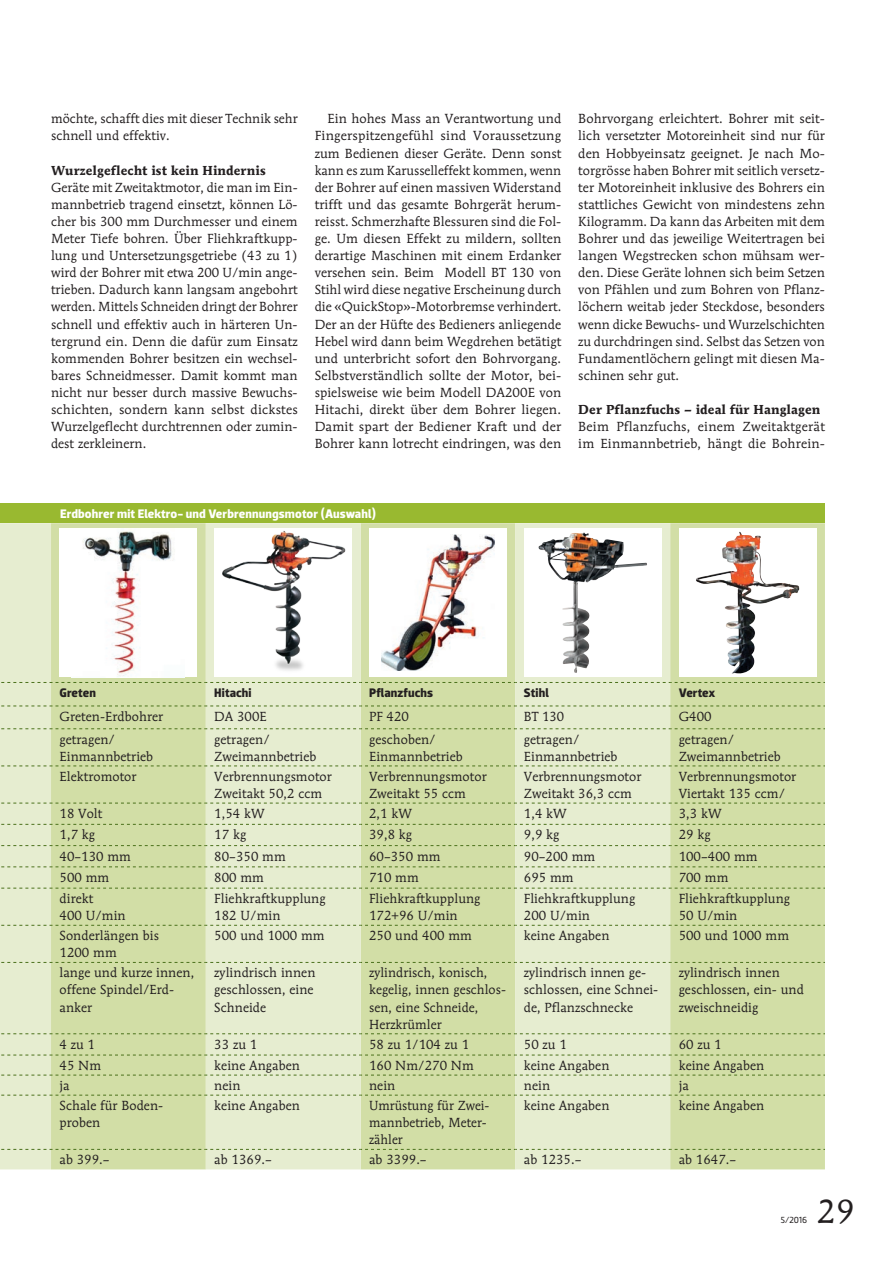
<style>
.page{position:relative;width:893px;height:1263px;background:#fff}
.page>*{position:absolute;margin:0;border:0;box-sizing:border-box;transform-origin:0 0}
.t1{font:33px "Mendoza Roman";color:#231f20}
.t2{font:13.05px/17.1px "Mendoza Roman";letter-spacing:.005em;color:#231f20}
.t3{font:13.05px/17.1px "Mendoza Roman";letter-spacing:.005em;color:#231f20;scale:.96 1}
.t4{font:700 12.9px "Mendoza Roman";letter-spacing:.005em;color:#231f20}
.t5{font:700 12.6px "Dobra";letter-spacing:.005em;color:#fff}
.t6{font:700 12.6px "Dobra";letter-spacing:.005em;color:#231f20}
.t7{font:9px "Dobra";color:#231f20}
</style>
<div class="page">
<div style="left:0;top:503px;width:825px;height:20px;background:#99b930"></div>
<div style="left:670px;top:523px;width:155px;height:646px;background:#d2dea6"></div>
<svg style="left:0;top:523px;width:670px;height:646px;fill:#e6edd0"></svg>
<svg style="left:0;top:682px;width:825px;height:1px"></svg>
<svg style="left:0;top:706px;width:825px;height:1px"></svg>
<svg style="left:0;top:728px;width:825px;height:1px"></svg>
<svg style="left:0;top:765px;width:825px;height:1px"></svg>
<svg style="left:0;top:803px;width:825px;height:1px"></svg>
<svg style="left:0;top:824px;width:825px;height:1px"></svg>
<svg style="left:0;top:845px;width:825px;height:1px"></svg>
<svg style="left:0;top:866px;width:825px;height:1px"></svg>
<svg style="left:0;top:888px;width:825px;height:1px"></svg>
<svg style="left:0;top:925px;width:825px;height:1px"></svg>
<svg style="left:0;top:1055px;width:825px;height:1px"></svg>
<svg style="left:0;top:962px;width:825px;height:1px"></svg>
<svg style="left:0;top:1033px;width:825px;height:1px"></svg>
<svg style="left:0;top:1075px;width:825px;height:1px"></svg>
<svg style="left:0;top:1095px;width:825px;height:1px"></svg>
<svg style="left:0;top:1149px;width:825px;height:1px"></svg>
<div style="left:60px;top:528px;width:137px;height:149px;background:#fff"></div>
<img style="left:82px;top:531px;width:91px;height:145px">
<img style="left:214px;top:528px;width:138px;height:149px">
<div style="left:369px;top:528px;width:138px;height:149px;background:#fff"></div>
<img style="left:381px;top:535px;width:114px;height:135px">
<div style="left:524px;top:528px;width:138px;height:149px;background:#fff"></div>
<img style="left:538px;top:533px;width:53px;height:140px">
<div style="left:679px;top:528px;width:137px;height:149px;background:#fff"></div>
<img style="left:696px;top:532px;width:103px;height:142px">
<p class="t2" style="left:51px;top:110px;width:248px">möchte, schafft dies mit dieser Technik sehr schnell und effektiv.</p>
<p class="t4" style="left:51px;top:162px;width:216px">Wurzelgeflecht ist kein Hindernis</p>
<p class="t2" style="left:51px;top:179px;width:248px;text-align:justify">Geräte mit Zweitaktmotor, die man im Ein&shy;mannbetrieb tragend einsetzt, können Lö&shy;cher bis 300 mm Durchmesser und einem Meter Tiefe bohren. Über Fliehkraftkupp&shy;lung und Untersetzungsgetriebe (43 zu 1) wird der Bohrer mit etwa 200 U/min ange&shy;trieben. Dadurch kann langsam angebohrt werden. Mittels Schneiden dringt der Bohrer schnell und effektiv auch in härteren Un&shy;tergrund ein. Denn die dafür zum Einsatz kommenden Bohrer besitzen ein wechsel&shy;bares Schneidmesser. Damit kommt man nicht nur besser durch massive Bewuchs&shy;schichten, sondern kann selbst dickstes Wurzelgeflecht durchtrennen oder zumin&shy;dest zerkleinern.</p>
<p class="t2" style="left:315px;top:110px;width:248px;text-align:justify;text-indent:13px">Ein hohes Mass an Verantwortung und Fingerspitzengefühl sind Voraussetzung zum Bedienen dieser Geräte. Denn sonst kann es zum Karusselleffekt kommen, wenn der Bohrer auf einen massiven Widerstand trifft und das gesamte Bohrgerät herum&shy;reisst. Schmerzhafte Blessuren sind die Fol&shy;ge. Um diesen Effekt zu mildern, sollten derartige Maschinen mit einem Erdanker versehen sein. Beim Modell BT 130 von Stihl wird diese negative Erscheinung durch die «QuickStop»-Motorbremse verhindert.<br>Der an der Hüfte des Bedieners anliegende Hebel wird dann beim Wegdrehen betätigt und unterbricht sofort den Bohrvorgang.<br>Selbstverständlich sollte der Motor, bei&shy;spielsweise wie beim Modell DA200E von Hitachi, direkt über dem Bohrer liegen.<br>Damit spart der Bediener Kraft und der Bohrer kann lotrecht eindringen, was den</p>
<p class="t2" style="left:578px;top:110px;width:248px;text-align:justify">Bohrvorgang erleichtert. Bohrer mit seit&shy;lich versetzter Motoreinheit sind nur für den Hobbyeinsatz geeignet. Je nach Mo&shy;torgrösse haben Bohrer mit seitlich versetz&shy;ter Motoreinheit inklusive des Bohrers ein stattliches Gewicht von mindestens zehn Kilogramm. Da kann das Arbeiten mit dem Bohrer und das jeweilige Weitertragen bei langen Wegstrecken schon mühsam wer&shy;den. Diese Geräte lohnen sich beim Setzen von Pfählen und zum Bohren von Pflanz&shy;löchern weitab jeder Steckdose, besonders wenn dicke Bewuchs- und Wurzelschichten zu durchdringen sind. Selbst das Setzen von Fundamentlöchern gelingt mit diesen Ma&shy;schinen sehr gut.</p>
<p class="t4" style="left:578px;top:401px;width:243px">Der Pflanzfuchs – ideal für Hanglagen</p>
<p class="t2" style="left:578px;top:418px;width:248px">Beim Pflanzfuchs, einem Zweitaktgerät im Einmannbetrieb, hängt die Bohrein-</p>
<p class="t5" style="left:60px;top:506px;width:317px">Erdbohrer mit Elektro- und Verbrennungsmotor (Auswahl)</p>
<p class="t6" style="left:60px;top:685px;width:38px">Greten</p>
<p class="t6" style="left:214px;top:685px;width:39px">Hitachi</p>
<p class="t6" style="left:369px;top:685px;width:66px">Pflanzfuchs</p>
<p class="t6" style="left:524px;top:685px;width:26px">Stihl</p>
<p class="t6" style="left:679px;top:685px;width:38px">Vertex</p>
<p class="t2" style="left:60px;top:708px;width:105px">Greten-Erdbohrer</p>
<p class="t2" style="left:214px;top:708px;width:54px">DA 300E</p>
<p class="t2" style="left:369px;top:708px;width:41px">PF 420</p>
<p class="t2" style="left:524px;top:708px;width:42px">BT 130</p>
<p class="t2" style="left:679px;top:708px;width:34px">G400</p>
<p class="t2" style="left:60px;top:730px;width:95px">getragen/<br>Einmannbetrieb</p>
<p class="t2" style="left:214px;top:730px;width:104px">getragen/<br>Zweimannbetrieb</p>
<p class="t2" style="left:369px;top:730px;width:95px">geschoben/<br>Einmannbetrieb</p>
<p class="t2" style="left:524px;top:730px;width:95px">getragen/<br>Einmannbetrieb</p>
<p class="t2" style="left:679px;top:730px;width:104px">getragen/<br>Zweimannbetrieb</p>
<p class="t2" style="left:60px;top:768px;width:79px">Elektromotor</p>
<p class="t2" style="left:214px;top:768px;width:119px">Verbrennungsmotor<br>Zweitakt 50,2 ccm</p>
<p class="t2" style="left:369px;top:768px;width:119px">Verbrennungsmotor<br>Zweitakt 55 ccm</p>
<p class="t2" style="left:524px;top:768px;width:119px">Verbrennungsmotor<br>Zweitakt 36,3 ccm</p>
<p class="t2" style="left:679px;top:768px;width:119px">Verbrennungsmotor<br>Viertakt 135 ccm/</p>
<p class="t2" style="left:60px;top:805px;width:44px">18 Volt</p>
<p class="t2" style="left:214px;top:805px;width:52px">1,54 kW</p>
<p class="t2" style="left:369px;top:805px;width:44px">2,1 kW</p>
<p class="t2" style="left:524px;top:805px;width:44px">1,4 kW</p>
<p class="t2" style="left:679px;top:805px;width:44px">3,3 kW</p>
<p class="t2" style="left:60px;top:826px;width:37px">1,7 kg</p>
<p class="t2" style="left:214px;top:826px;width:33px">17 kg</p>
<p class="t2" style="left:369px;top:826px;width:45px">39,8 kg</p>
<p class="t2" style="left:524px;top:826px;width:37px">9,9 kg</p>
<p class="t2" style="left:679px;top:826px;width:33px">29 kg</p>
<p class="t2" style="left:60px;top:847px;width:73px">40–130 mm</p>
<p class="t2" style="left:214px;top:847px;width:73px">80–350 mm</p>
<p class="t2" style="left:369px;top:847px;width:73px">60–350 mm</p>
<p class="t2" style="left:524px;top:847px;width:73px">90–200 mm</p>
<p class="t2" style="left:679px;top:847px;width:80px">100–400 mm</p>
<p class="t2" style="left:60px;top:869px;width:51px">500 mm</p>
<p class="t2" style="left:214px;top:869px;width:51px">800 mm</p>
<p class="t2" style="left:369px;top:869px;width:51px">710 mm</p>
<p class="t2" style="left:524px;top:869px;width:51px">695 mm</p>
<p class="t2" style="left:679px;top:869px;width:51px">700 mm</p>
<p class="t2" style="left:60px;top:890px;width:68px">direkt<br>400 U/min</p>
<p class="t2" style="left:214px;top:890px;width:113px">Fliehkraftkupplung<br>182 U/min</p>
<p class="t2" style="left:369px;top:890px;width:113px">Fliehkraftkupplung<br>172+96 U/min</p>
<p class="t2" style="left:524px;top:890px;width:113px">Fliehkraftkupplung<br>200 U/min</p>
<p class="t2" style="left:679px;top:890px;width:113px">Fliehkraftkupplung<br>50 U/min</p>
<p class="t2" style="left:60px;top:927px;width:101px">Sonderlängen bis<br>1200 mm</p>
<p class="t2" style="left:214px;top:927px;width:112px">500 und 1000 mm</p>
<p class="t2" style="left:369px;top:927px;width:104px">250 und 400 mm</p>
<p class="t2" style="left:524px;top:927px;width:87px">keine Angaben</p>
<p class="t2" style="left:679px;top:927px;width:112px">500 und 1000 mm</p>
<p class="t2" style="left:60px;top:964px;width:136px">lange und kurze innen, offene Spindel/Erd&shy;anker</p>
<p class="t2" style="left:214px;top:964px;width:103px">zylindrisch innen geschlossen, eine<br>Schneide</p>
<p class="t2" style="left:369px;top:964px;width:138px">zylindrisch, konisch, kegelig, innen geschlos&shy;sen, eine Schneide,<br>Herzkrümler</p>
<p class="t2" style="left:524px;top:964px;width:136px">zylindrisch innen ge&shy;schlossen, eine Schnei&shy;de, Pflanzschnecke</p>
<p class="t2" style="left:679px;top:964px;width:127px">zylindrisch innen geschlossen, ein- und zweischneidig</p>
<p class="t2" style="left:60px;top:1035px;width:37px">4 zu 1</p>
<p class="t2" style="left:214px;top:1035px;width:44px">33 zu 1</p>
<p class="t2" style="left:369px;top:1035px;width:102px">58 zu 1/104 zu 1</p>
<p class="t2" style="left:524px;top:1035px;width:44px">50 zu 1</p>
<p class="t2" style="left:679px;top:1035px;width:44px">60 zu 1</p>
<p class="t2" style="left:60px;top:1057px;width:43px">45 Nm</p>
<p class="t2" style="left:214px;top:1057px;width:87px">keine Angaben</p>
<p class="t2" style="left:369px;top:1057px;width:106px">160 Nm/270 Nm</p>
<p class="t2" style="left:524px;top:1057px;width:87px">keine Angaben</p>
<p class="t2" style="left:679px;top:1057px;width:87px">keine Angaben</p>
<p class="t2" style="left:60px;top:1077px;width:12px">ja</p>
<p class="t2" style="left:214px;top:1077px;width:28px">nein</p>
<p class="t2" style="left:369px;top:1077px;width:28px">nein</p>
<p class="t2" style="left:524px;top:1077px;width:28px">nein</p>
<p class="t2" style="left:679px;top:1077px;width:12px">ja</p>
<p class="t2" style="left:60px;top:1097px;width:104px">Schale für Boden&shy;proben</p>
<p class="t2" style="left:214px;top:1097px;width:87px">keine Angaben</p>
<p class="t3" style="left:369px;top:1097px;width:127px">Umrüstung für Zwei&shy;mannbetrieb, Meter&shy;zähler</p>
<p class="t2" style="left:524px;top:1097px;width:87px">keine Angaben</p>
<p class="t2" style="left:679px;top:1097px;width:87px">keine Angaben</p>
<p class="t2" style="left:60px;top:1151px;width:52px">ab 399.–</p>
<p class="t2" style="left:214px;top:1151px;width:59px">ab 1369.–</p>
<p class="t2" style="left:369px;top:1151px;width:59px">ab 3399.–</p>
<p class="t2" style="left:524px;top:1151px;width:59px">ab 1235.–</p>
<p class="t2" style="left:679px;top:1151px;width:59px">ab 1647.–</p>
<p class="t7" style="left:781px;top:1214px;width:28px">5/2016</p>
<h1 class="t1" style="left:817px;top:1191px;width:39px">29</h1>
</div>
